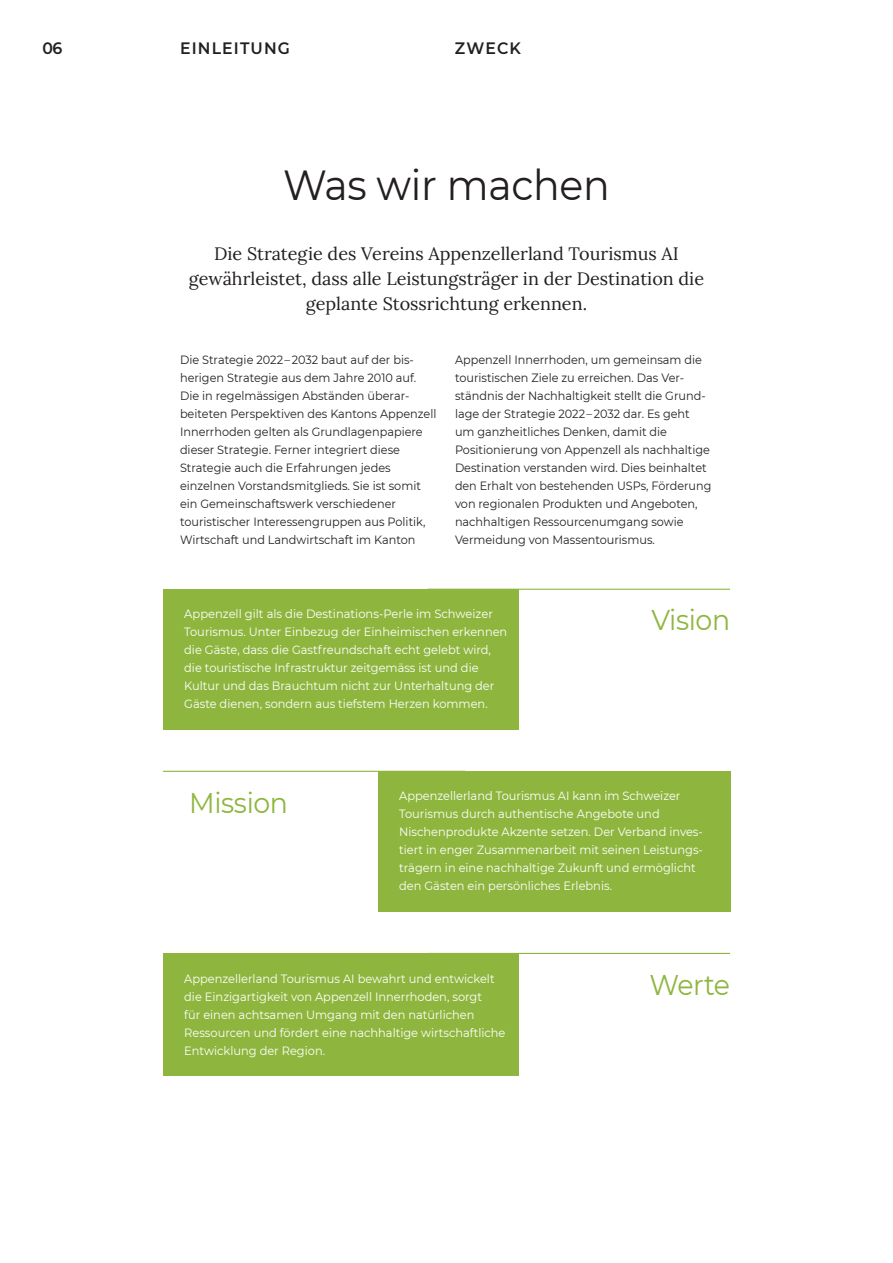
<style>
.page{position:relative;width:893px;height:1263px;background:#fff}
.page>*{position:absolute;margin:0;border:0;box-sizing:border-box;transform-origin:0 0}
.t1{font:42px "Montserrat";letter-spacing:-.01em;color:#231f20;scale:.94 1}
.t2{font:28.5px "Montserrat";letter-spacing:-.015em;color:#8eb63e;scale:.94 1}
.t3{font:18px/24.8px "Lora";color:#231f20;text-align:center}
.t4{font:600 16.5px "Montserrat";letter-spacing:.075em;color:#231f20;scale:.95 1}
.t5{font:12px/18px "Montserrat";color:#231f20;scale:.94 1}
.t6{font:12px/18px "Montserrat";color:#fff;scale:.95 1}
.t7{font:12px/18px "Montserrat";color:#fff;scale:.96 1}
</style>
<div class="page">
<hr style="left:427px;top:589px;width:303px;height:1px;background:#8eb63e">
<div style="left:163px;top:589px;width:356px;height:141px;background:#8eb63e"></div>
<hr style="left:427px;top:953px;width:303px;height:1px;background:#8eb63e">
<div style="left:163px;top:953px;width:356px;height:123px;background:#8eb63e"></div>
<hr style="left:163px;top:771px;width:303px;height:1px;background:#8eb63e">
<div style="left:378px;top:771px;width:352px;height:141px;background:#8eb63e"></div>
<h3 class="t4" style="left:43px;top:37px;width:22px">06</h3>
<h3 class="t4" style="left:180px;top:37px;width:117px">EINLEITUNG</h3>
<h3 class="t4" style="left:455px;top:37px;width:71px">ZWECK</h3>
<h1 class="t1" style="left:283px;top:156px;width:349px">Was wir machen</h1>
<h3 class="t3" style="left:189px;top:240px;width:517px">Die Strategie des Vereins Appenzellerland Tourismus AI gewährleistet, dass alle Leistungsträger in der Destination die geplante Stossrichtung erkennen.</h3>
<p class="t5" style="left:180px;top:350px;width:274px">Die Strategie 2022 – 2032 baut auf der bis&shy;herigen Strategie aus dem Jahre 2010 auf.<br>Die in regelmässigen Abständen überar&shy;beiteten Perspektiven des Kantons Appenzell Innerrhoden gelten als Grundlagenpapiere dieser Strategie. Ferner integriert diese Strategie auch die Erfahrungen jedes einzelnen Vorstandsmitglieds. Sie ist somit ein Gemeinschaftswerk verschiedener touristischer Interessengruppen aus Politik, Wirtschaft und Landwirtschaft im Kanton</p>
<p class="t5" style="left:455px;top:350px;width:274px">Appenzell Innerrhoden, um gemeinsam die touristischen Ziele zu erreichen. Das Ver&shy;ständnis der Nachhaltigkeit stellt die Grund&shy;lage der Strategie 2022 – 2032 dar. Es geht um ganzheitliches Denken, damit die Positionierung von Appenzell als nachhaltige Destination verstanden wird. Dies beinhaltet den Erhalt von bestehenden USPs, Förderung von regionalen Produkten und Angeboten, nachhaltigen Ressourcenumgang sowie Vermeidung von Massentourismus.</p>
<p class="t7" style="left:184px;top:605px;width:338px">Appenzell gilt als die Destinations-Perle im Schweizer Tourismus. Unter Einbezug der Einheimischen erkennen die Gäste, dass die Gastfreundschaft echt gelebt wird, die touristische Infrastruktur zeitgemäss ist und die Kultur und das Brauchtum nicht zur Unterhaltung der Gäste dienen, sondern aus tiefstem Herzen kommen.</p>
<h2 class="t2" style="left:651px;top:601px;width:85px">Vision</h2>
<h2 class="t2" style="left:189px;top:783px;width:107px">Mission</h2>
<p class="t6" style="left:399px;top:787px;width:321px">Appenzellerland Tourismus AI kann im Schweizer Tourismus durch authentische Angebote und Nischenprodukte Akzente setzen. Der Verband inves&shy;tiert in enger Zusammenarbeit mit seinen Leistungs&shy;trägern in eine nachhaltige Zukunft und ermöglicht den Gästen ein persönliches Erlebnis.</p>
<p class="t6" style="left:184px;top:969px;width:340px">Appenzellerland Tourismus AI bewahrt und entwickelt die Einzigartigkeit von Appenzell Innerrhoden, sorgt<br>für einen achtsamen Umgang mit den natürlichen Ressourcen und fördert eine nachhaltige wirtschaftliche Entwicklung der Region.</p>
<h2 class="t2" style="left:650px;top:965px;width:87px">Werte</h2>
</div>
